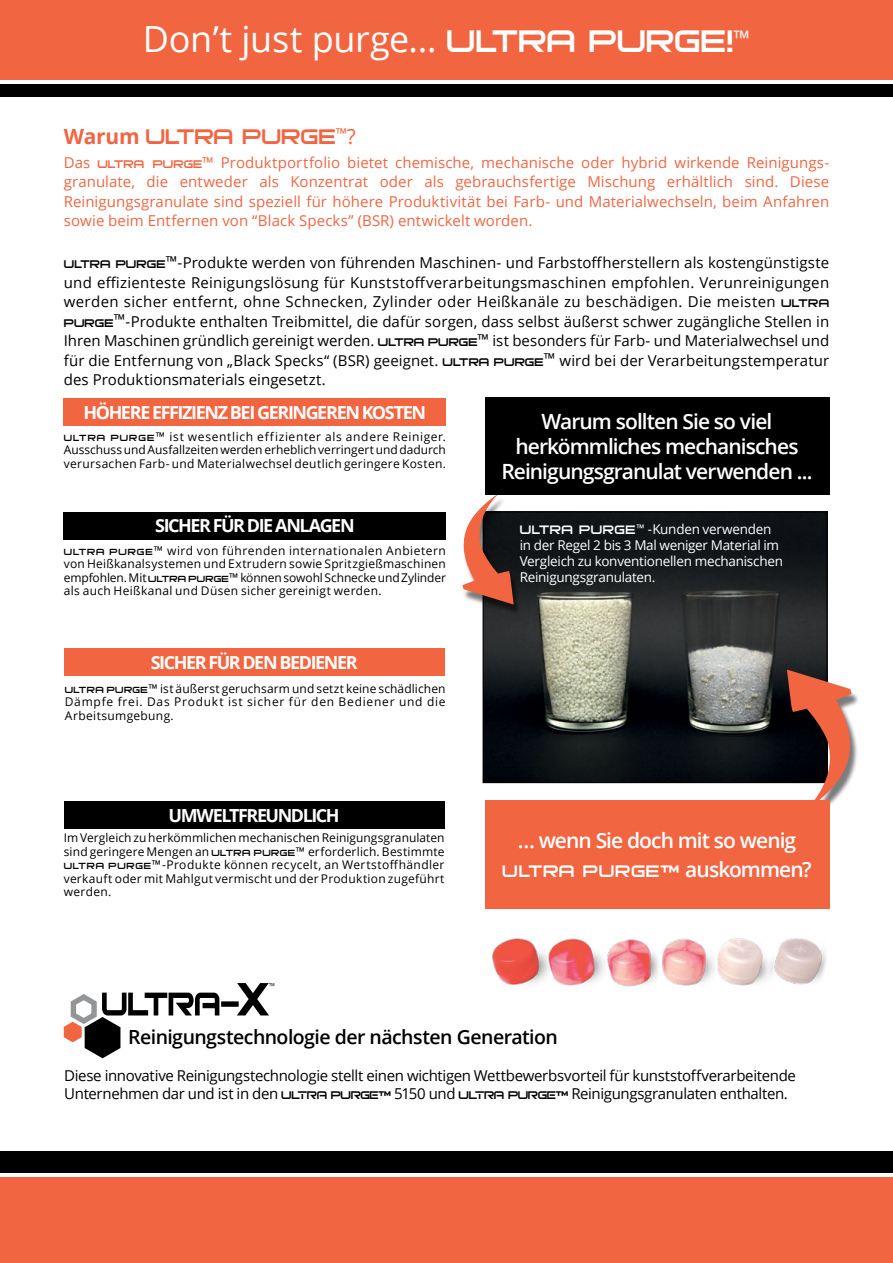
<style>
.page{position:relative;width:893px;height:1263px;background:#fff}
.page>*{position:absolute;margin:0;border:0;box-sizing:border-box;transform-origin:0 0}
.t1{font:36px "Open Sans";letter-spacing:-.01em;color:#fff}
.t2{font:500 28.5px "Bitsumishi Pro";letter-spacing:.005em;color:#f26541}
.t3{font:500 22.5px "Bitsumishi Pro";letter-spacing:.035em;color:#fff}
.t4{font:600 21px/25.2px "Open Sans";letter-spacing:-.045em;color:#fff;text-align:center}
.t5{font:600 19.5px "Open Sans";letter-spacing:-.03em;color:#000}
.t6{font:700 18px "Open Sans";letter-spacing:-.08em;color:#fff}
.t7{font:15px/19.5px "Open Sans";letter-spacing:-.025em;color:#000;text-align:justify}
.t8{font:15px/19.5px "Open Sans";letter-spacing:.005em;color:#f26541;text-align:justify}
.t9{font:13.5px/16.2px "Open Sans";letter-spacing:-.02em;color:#fff}
.t10{font:12px/13.5px "Open Sans";letter-spacing:.025em;color:#000;text-align:justify}
.s1{font-family:"Bitsumishi Pro";font-weight:500;font-size:42px}
.s2{font-family:"Open Sans";font-weight:700;font-size:21px}
.s3{font-family:"Open Sans";font-weight:400;font-size:21px}
.s4{font-family:"Bitsumishi Pro";font-weight:500}
.s5{font-family:"Bitsumishi Pro";font-weight:500;font-size:16.5px}
.s6{font-size:10.5px}
.s7{font-family:"Open Sans";font-weight:600;font-size:21px}
</style>
<div class="page">
<img style="left:485px;top:514px;width:340px;height:267px">
<div style="left:463px;top:497px;width:59px;height:118px;background:#000;opacity:.52"></div>
<svg style="left:462px;top:495px;width:52px;height:109px"></svg>
<div style="left:787px;top:673px;width:72px;height:148px;background:#000;opacity:.52"></div>
<svg style="left:787px;top:670px;width:65px;height:140px"></svg>
<img style="left:492px;top:938px;width:334px;height:49px">
<div style="left:0;top:0;width:893px;height:79px;background:#f26541"></div>
<div style="left:0;top:84px;width:893px;height:13px;background:#000"></div>
<svg style="left:64px;top:983px;width:210px;height:75px"></svg>
<div style="left:64px;top:399px;width:382px;height:27px;background:#f26541"></div>
<div style="left:64px;top:512px;width:382px;height:27px;background:#000"></div>
<div style="left:64px;top:648px;width:381px;height:28px;background:#f26541"></div>
<div style="left:64px;top:801px;width:381px;height:28px;background:#000"></div>
<div style="left:485px;top:397px;width:344px;height:98px;background:#000"></div>
<div style="left:485px;top:800px;width:344px;height:108px;background:#f26541"></div>
<div style="left:0;top:1178px;width:893px;height:85px;background:#f26541"></div>
<div style="left:0;top:1151px;width:893px;height:21px;background:#000"></div>
<h1 class="t1" style="left:143px;top:15px;width:609px">Don’t just purge… <span class="s1">ULTRA PURGE!</span><sup>™</sup></h1>
<h2 class="t2" style="left:64px;top:125px;width:293px"><span class="s2">Warum</span> ULTRA PURGE<sup>™</sup><span class="s3">?</span></h2>
<p class="t8" style="left:64px;top:152px;width:767px">Das <span class="s4">ULTRA PURGE</span>™ Produktportfolio bietet chemische, mechanische oder hybrid wirkende Reinigungs&shy;granulate, die entweder als Konzentrat oder als gebrauchsfertige Mischung erhältlich sind. Diese Reinigungsgranulate sind speziell für höhere Produktivität bei Farb- und Materialwechseln, beim Anfahren sowie beim Entfernen von “Black Specks” (BSR) entwickelt worden.</p>
<p class="t7" style="left:64px;top:253px;width:767px"><span class="s4">ULTRA PURGE</span>™-Produkte werden von führenden Maschinen- und Farbstoffherstellern als kostengünstigste und effizienteste Reinigungslösung für Kunststoffverarbeitungsmaschinen empfohlen. Verunreinigungen werden sicher entfernt, ohne Schnecken, Zylinder oder Heißkanäle zu beschädigen. Die meisten <span class="s4">ULTRA PURGE</span>™-Produkte enthalten Treibmittel, die dafür sorgen, dass selbst äußerst schwer zugängliche Stellen in Ihren Maschinen gründlich gereinigt werden. <span class="s4">ULTRA PURGE</span>™ ist besonders für Farb- und Materialwechsel und für die Entfernung von „Black Specks“ (BSR) geeignet. <span class="s4">ULTRA PURGE</span>™ wird bei der Verarbeitungstemperatur des Produktionsmaterials eingesetzt.</p>
<p class="t6" style="left:84px;top:400px;width:344px">HÖHERE EFFIZIENZ BEI GERINGEREN KOSTEN</p>
<p class="t10" style="left:64px;top:429px;width:384px"><span class="s4">ULTRA PURGE</span>™ ist wesentlich effizienter als andere Reiniger.<br>Ausschuss und Ausfallzeiten werden erheblich verringert und dadurch verursachen Farb- und Materialwechsel deutlich geringere Kosten.</p>
<p class="t6" style="left:155px;top:513px;width:201px">SICHER FÜR DIE ANLAGEN</p>
<p class="t10" style="left:64px;top:543px;width:384px"><span class="s4">ULTRA PURGE</span>™ wird von führenden internationalen Anbietern von Heißkanalsystemen und Extrudern sowie Spritzgießmaschinen empfohlen. Mit <span class="s4">ULTRA PURGE</span>™ können sowohl Schnecke und Zylinder als auch Heißkanal und Düsen sicher gereinigt werden.</p>
<p class="t6" style="left:151px;top:650px;width:208px">SICHER FÜR DEN BEDIENER</p>
<p class="t10" style="left:65px;top:681px;width:382px"><span class="s4">ULTRA PURGE</span>™ ist äußerst geruchsarm und setzt keine schädlichen Dämpfe frei. Das Produkt ist sicher für den Bediener und die Arbeitsumgebung.</p>
<p class="t6" style="left:169px;top:803px;width:173px">UMWELTFREUNDLICH</p>
<p class="t10" style="left:64px;top:831px;width:382px">Im Vergleich zu herkömmlichen mechanischen Reinigungsgranulaten sind geringere Mengen an <span class="s4">ULTRA PURGE</span>™ erforderlich. Bestimmte <span class="s4">ULTRA PURGE</span>™-Produkte können recycelt, an Wertstoffhändler verkauft oder mit Mahlgut vermischt und der Produktion zugeführt werden.</p>
<h3 class="t4" style="left:501px;top:408px;width:313px">Warum sollten Sie so viel herkömmliches mechanisches<br>Reinigungsgranulat verwenden ...</h3>
<p class="t9" style="left:520px;top:520px;width:265px"><span class="s5">ULTRA PURGE</span><span class="s6">™</span> -Kunden verwenden in der Regel 2 bis 3 Mal weniger Material im Vergleich zu konventionellen mechanischen Reinigungsgranulaten.</p>
<h3 class="t4" style="left:518px;top:827px;width:280px">… wenn Sie doch mit so wenig</h3>
<h3 class="t3" style="left:502px;top:862px;width:311px">ULTRA PURGE™ <span class="s7">auskommen?</span></h3>
<h3 class="t5" style="left:128px;top:1024px;width:431px">Reinigungstechnologie der nächsten Generation</h3>
<p class="t7" style="left:64px;top:1066px;width:733px;line-height:18px">Diese innovative Reinigungstechnologie stellt einen wichtigen Wettbewerbsvorteil für kunststoffverarbeitende<br>Unternehmen dar und ist in den <span class="s4">Ultra Purge™</span> 5150 und <span class="s4">Ultra Purge™</span> Reinigungsgranulaten enthalten.</p>
</div>
